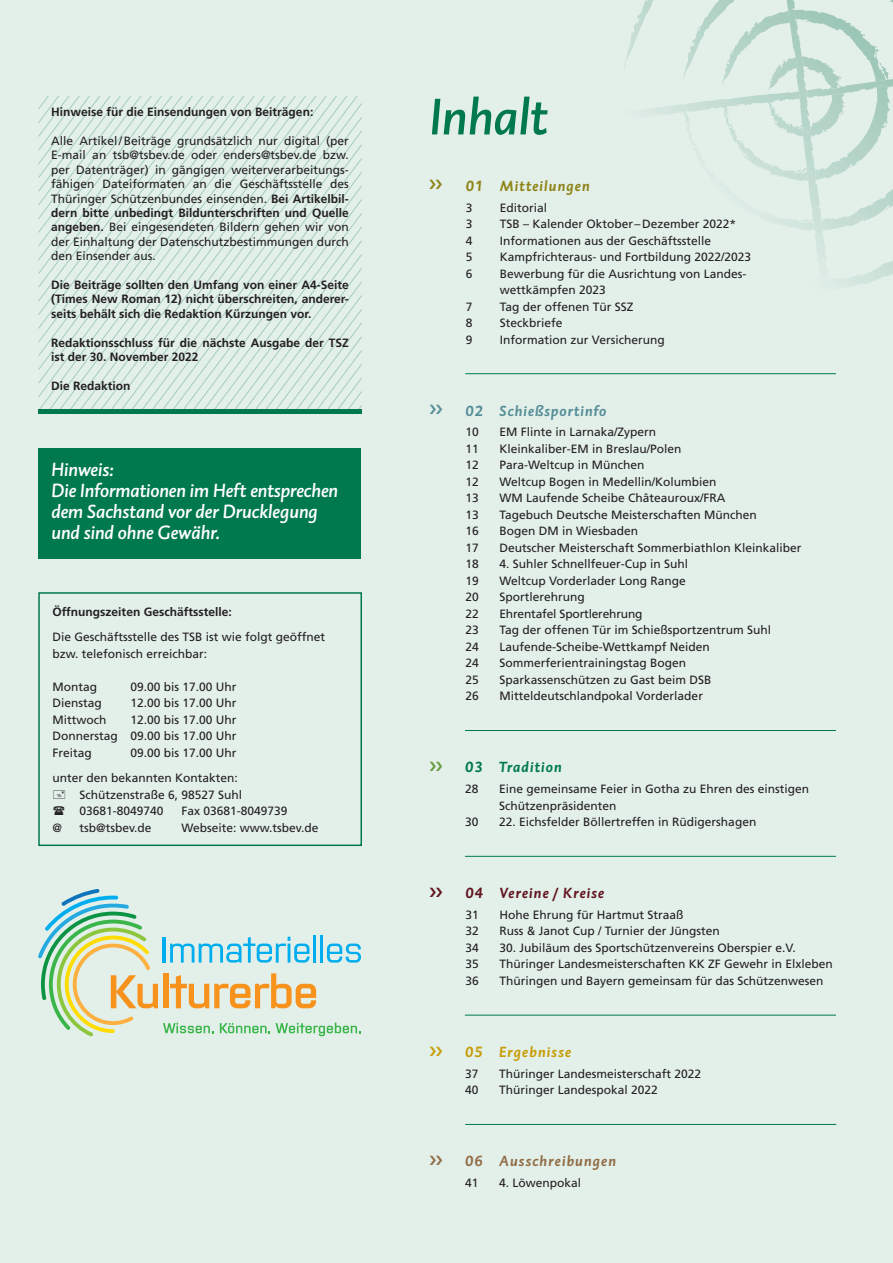
<style>
.page{position:relative;width:893px;height:1263px;background:#e3f0ea}
.page>*{position:absolute;margin:0;border:0;box-sizing:border-box;transform-origin:0 0}
.t1{font:italic 52.5px "DTL Caspari T Medium";color:#00794e}
.t2{font:italic 19.5px/21px "DTL Caspari T Medium";color:#fff}
.t3{font:italic 700 15px "DTL Caspari T";letter-spacing:.07em;color:#568e97}
.t4{font:italic 700 15px "DTL Caspari T";letter-spacing:.08em;color:#916d46}
.t5{font:italic 700 15px "DTL Caspari T";letter-spacing:.08em;color:#621520}
.t6{font:italic 700 15px "DTL Caspari T";letter-spacing:.08em;color:#8e8416}
.t7{font:italic 700 15px "DTL Caspari T";letter-spacing:.08em;color:#c79d07}
.t8{font:italic 700 15px "DTL Caspari T";letter-spacing:.075em;color:#00794e}
.t9{font:12px/14.4px "Frutiger";color:#231f20}
.t10{font:700 12px/14.4px "Frutiger";color:#231f20;text-align:justify}
.s1{font-weight:700}
</style>
<div class="page">
<svg style="left:519px;top:0;width:374px;height:375px"></svg>
<svg style="left:39px;top:96px;width:323px;height:313px"></svg>
<div style="left:39px;top:409px;width:323px;height:5px;background:#00794e"></div>
<div style="left:38px;top:592px;width:324px;height:254px;border:2px solid #00794e"></div>
<div style="left:39px;top:449px;width:322px;height:110px;background:#00794e"></div>
<svg style="left:38px;top:889px;width:323px;height:147px"></svg>
<hr style="left:465px;top:373px;width:371px;height:1px;background:#00794e">
<hr style="left:465px;top:1015px;width:371px;height:1px;background:#00794e">
<hr style="left:465px;top:730px;width:371px;height:1px;background:#00794e">
<hr style="left:465px;top:856px;width:371px;height:1px;background:#00794e">
<hr style="left:465px;top:1124px;width:371px;height:1px;background:#00794e">
<p class="t10" style="left:51px;top:106px;width:264px">Hinweise für die Einsendungen von Beiträgen:</p>
<p class="t9" style="left:51px;top:134px;width:299px;text-align:justify">Alle Artikel/Beiträge grundsätzlich nur digital (per E-mail an tsb@tsbev.de oder enders@tsbev.de bzw. per Datenträger) in gängigen weiterverarbeitungs&shy;fähigen Dateiformaten an die Geschäftsstelle des Thüringer Schützenbundes einsenden. <span class="s1">Bei Artikelbil&shy;dern bitte unbedingt Bildunterschriften und Quelle angeben.</span> Bei eingesendeten Bildern gehen wir von der Einhaltung der Datenschutzbestimmungen durch den Einsender aus.</p>
<p class="t10" style="left:51px;top:278px;width:299px">Die Beiträge sollten den Umfang von einer A4-Seite (Times New Roman 12) nicht überschreiten, anderer&shy;seits behält sich die Redaktion Kürzungen vor.</p>
<p class="t10" style="left:51px;top:336px;width:299px">Redaktionsschluss für die nächste Ausgabe der TSZ ist der 30. November 2022</p>
<p class="t10" style="left:51px;top:379px;width:81px">Die Redaktion</p>
<h2 class="t2" style="left:51px;top:462px;width:288px">Hinweis:<br>Die Informationen im Heft entsprechen dem Sachstand vor der Drucklegung und sind ohne Gewähr.</h2>
<p class="t10" style="left:53px;top:605px;width:181px">Öffnungszeiten Geschäftsstelle:</p>
<p class="t9" style="left:53px;top:630px;width:274px;line-height:16.5px">Die Geschäftsstelle des TSB ist wie folgt geöffnet bzw. telefonisch erreichbar:</p>
<p class="t9" style="left:53px;top:680px;width:46px">Montag</p>
<p class="t9" style="left:131px;top:680px;width:108px">09.00 bis 17.00 Uhr</p>
<p class="t9" style="left:53px;top:697px;width:51px">Dienstag</p>
<p class="t9" style="left:131px;top:697px;width:108px">12.00 bis 17.00 Uhr</p>
<p class="t9" style="left:53px;top:713px;width:55px">Mittwoch</p>
<p class="t9" style="left:53px;top:712px;width:186px;line-height:16.5px;text-align:justify;text-indent:78px">12.00 bis 17.00 Uhr Donnerstag 09.00 bis 17.00 Uhr Freitag</p>
<p class="t9" style="left:53px;top:741px;width:187px;line-height:25.5px;text-align:right">09.00 bis 17.00 Uhr<br>unter den bekannten Kontakten:</p>
<p class="t9" style="left:80px;top:787px;width:164px;line-height:16.5px">Schützenstraße 6, 98527 Suhl<br>03681-8049740</p>
<p class="t9" style="left:182px;top:805px;width:108px">Fax 03681-8049739</p>
<p class="t9" style="left:53px;top:821px;width:11px">@</p>
<p class="t9" style="left:80px;top:821px;width:74px">tsb@tsbev.de</p>
<p class="t9" style="left:182px;top:821px;width:138px">Webseite: www.tsbev.de</p>
<h1 class="t1" style="left:429px;top:97px;width:120px">Inhalt</h1>
<p class="t6" style="left:466px;top:180px;width:125px">01 Mitteilungen</p>
<p class="t9" style="left:466px;top:201px;width:8px">3</p>
<p class="t9" style="left:500px;top:201px;width:49px">Editorial</p>
<p class="t9" style="left:466px;top:218px;width:8px">3</p>
<p class="t9" style="left:500px;top:218px;width:238px">TSB – Kalender Oktober–Dezember 2022*</p>
<p class="t9" style="left:466px;top:234px;width:8px">4</p>
<p class="t9" style="left:500px;top:234px;width:213px">Informationen aus der Geschäftsstelle</p>
<p class="t9" style="left:466px;top:251px;width:8px">5</p>
<p class="t9" style="left:500px;top:251px;width:253px">Kampfrichteraus- und Fortbildung 2022/2023</p>
<p class="t9" style="left:466px;top:267px;width:8px">6</p>
<p class="t9" style="left:500px;top:266px;width:248px;line-height:16.5px">Bewerbung für die Ausrichtung von Landes&shy;wettkämpfen 2023</p>
<p class="t9" style="left:466px;top:300px;width:8px">7</p>
<p class="t9" style="left:500px;top:300px;width:135px">Tag der offenen Tür SSZ</p>
<p class="t9" style="left:466px;top:317px;width:8px">8</p>
<p class="t9" style="left:500px;top:317px;width:64px">Steckbriefe</p>
<p class="t9" style="left:466px;top:333px;width:8px">9</p>
<p class="t9" style="left:500px;top:333px;width:166px">Information zur Versicherung</p>
<p class="t3" style="left:465px;top:405px;width:142px">02 Schießsportinfo</p>
<p class="t9" style="left:465px;top:426px;width:15px">10</p>
<p class="t9" style="left:499px;top:426px;width:158px">EM Flinte in Larnaka/Zypern</p>
<p class="t9" style="left:465px;top:442px;width:15px">11</p>
<p class="t9" style="left:499px;top:442px;width:183px">Kleinkaliber-EM in Breslau/Polen</p>
<p class="t9" style="left:465px;top:459px;width:15px">12</p>
<p class="t9" style="left:499px;top:459px;width:146px">Para-Weltcup in München</p>
<p class="t9" style="left:465px;top:475px;width:15px">12</p>
<p class="t9" style="left:499px;top:475px;width:219px">Weltcup Bogen in Medellin/Kolumbien</p>
<p class="t9" style="left:465px;top:492px;width:15px">13</p>
<p class="t9" style="left:499px;top:492px;width:228px">WM Laufende Scheibe Châteauroux/FRA</p>
<p class="t9" style="left:465px;top:508px;width:15px">13</p>
<p class="t9" style="left:499px;top:508px;width:259px">Tagebuch Deutsche Meisterschaften München</p>
<p class="t9" style="left:465px;top:525px;width:15px">16</p>
<p class="t9" style="left:499px;top:525px;width:140px">Bogen DM in Wiesbaden</p>
<p class="t9" style="left:465px;top:541px;width:15px">17</p>
<p class="t9" style="left:499px;top:541px;width:304px">Deutscher Meisterschaft Sommerbiathlon Kleinkaliber</p>
<p class="t9" style="left:465px;top:558px;width:15px">18</p>
<p class="t9" style="left:499px;top:558px;width:190px">4. Suhler Schnellfeuer-Cup in Suhl</p>
<p class="t9" style="left:465px;top:574px;width:15px">19</p>
<p class="t9" style="left:499px;top:574px;width:188px">Weltcup Vorderlader Long Range</p>
<p class="t9" style="left:465px;top:591px;width:15px">20</p>
<p class="t9" style="left:499px;top:591px;width:87px">Sportlerehrung</p>
<p class="t9" style="left:465px;top:607px;width:15px">22</p>
<p class="t9" style="left:499px;top:607px;width:145px">Ehrentafel Sportlerehrung</p>
<p class="t9" style="left:465px;top:624px;width:15px">23</p>
<p class="t9" style="left:499px;top:624px;width:273px">Tag der offenen Tür im Schießsportzentrum Suhl</p>
<p class="t9" style="left:465px;top:640px;width:15px">24</p>
<p class="t9" style="left:499px;top:640px;width:212px">Laufende-Scheibe-Wettkampf Neiden</p>
<p class="t9" style="left:465px;top:657px;width:15px">24</p>
<p class="t9" style="left:499px;top:657px;width:188px">Sommerferientrainingstag Bogen</p>
<p class="t9" style="left:465px;top:673px;width:15px">25</p>
<p class="t9" style="left:499px;top:673px;width:214px">Sparkassenschützen zu Gast beim DSB</p>
<p class="t9" style="left:465px;top:690px;width:15px">26</p>
<p class="t9" style="left:499px;top:690px;width:205px">Mitteldeutschlandpokal Vorderlader</p>
<p class="t8" style="left:465px;top:762px;width:98px">03 Tradition</p>
<p class="t9" style="left:465px;top:783px;width:15px">28</p>
<p class="t9" style="left:499px;top:782px;width:312px;line-height:16.5px">Eine gemeinsame Feier in Gotha zu Ehren des einstigen<br>Schützenpräsidenten</p>
<p class="t9" style="left:465px;top:816px;width:15px">30</p>
<p class="t9" style="left:499px;top:816px;width:259px">22. Eichsfelder Böllertreffen in Rüdigershagen</p>
<p class="t5" style="left:465px;top:887px;width:140px">04 Vereine / Kreise</p>
<p class="t9" style="left:465px;top:909px;width:15px">31</p>
<p class="t9" style="left:499px;top:909px;width:186px">Hohe Ehrung für Hartmut Straaß</p>
<p class="t9" style="left:465px;top:925px;width:15px">32</p>
<p class="t9" style="left:499px;top:925px;width:222px">Russ &amp; Janot Cup / Turnier der Jüngsten</p>
<p class="t9" style="left:465px;top:942px;width:15px">34</p>
<p class="t9" style="left:499px;top:942px;width:298px">30. Jubiläum des Sportschützenvereins Oberspier e.V.</p>
<p class="t9" style="left:465px;top:958px;width:15px">35</p>
<p class="t9" style="left:499px;top:958px;width:335px">Thüringer Landesmeisterschaften KK ZF Gewehr in Elxleben</p>
<p class="t9" style="left:465px;top:975px;width:15px">36</p>
<p class="t9" style="left:499px;top:975px;width:326px">Thüringen und Bayern gemeinsam für das Schützenwesen</p>
<p class="t7" style="left:465px;top:1046px;width:108px">05 Ergebnisse</p>
<p class="t9" style="left:465px;top:1067px;width:15px">37</p>
<p class="t9" style="left:499px;top:1067px;width:204px">Thüringer Landesmeisterschaft 2022</p>
<p class="t9" style="left:465px;top:1084px;width:15px">40</p>
<p class="t9" style="left:499px;top:1084px;width:160px">Thüringer Landespokal 2022</p>
<p class="t4" style="left:465px;top:1156px;width:152px">06 Ausschreibungen</p>
<p class="t9" style="left:465px;top:1177px;width:15px">41</p>
<p class="t9" style="left:499px;top:1177px;width:84px">4. Löwenpokal</p>
</div>
